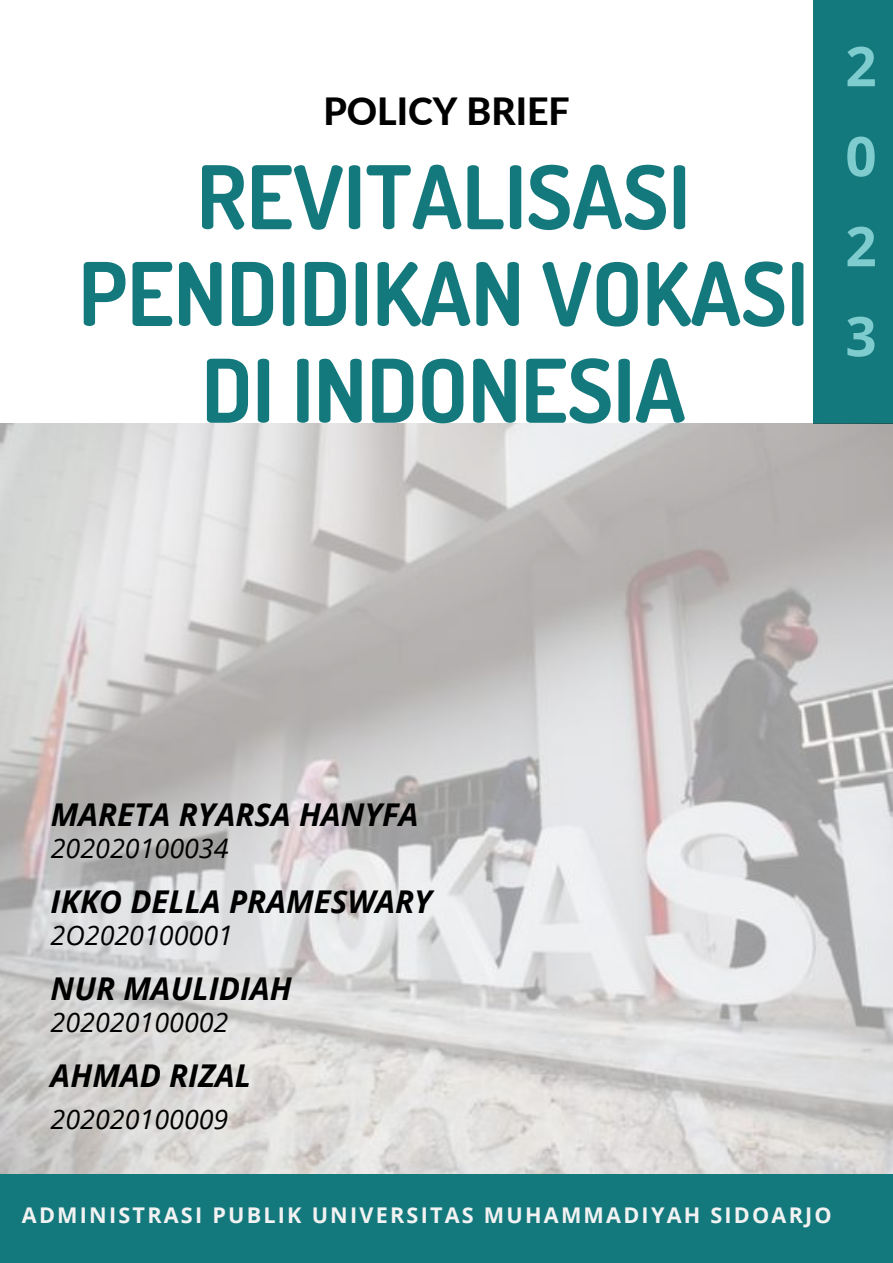
<style>
.page{position:relative;width:893px;height:1263px;background:#fff}
.page>*{position:absolute;margin:0;border:0;box-sizing:border-box;transform-origin:0 0}
.t1{font:700 87.68px/96.8px "Dosis";color:#14797d;text-align:center}
.t2{font:700 54.75px/90px "Open Sans";color:#7fcccf;text-align:justify}
.t3{font:800 37.5px "Lato";color:#000}
.t4{font:italic 700 31.42px "Open Sans";color:#000}
.t5{font:italic 26.92px "Open Sans";color:#000}
.t6{font:700 21.67px "Open Sans";letter-spacing:.105em;color:#f2f2f2}
</style>
<div class="page">
<div style="left:0;top:1174px;width:893px;height:89px;background:#14797d"></div>
<div style="left:813px;top:0;width:80px;height:423px;background:#14797d"></div>
<img style="left:0;top:423px;width:893px;height:751px">
<p class="t3" style="left:323px;top:88px;width:248px">POLICY BRIEF</p>
<h1 class="t1" style="left:78px;top:146px;width:732px">REVITALISASI<br>PENDIDIKAN VOKASI<br>DI INDONESIA</h1>
<h2 class="t2" style="left:845px;top:20px;width:33px">2<br>0<br>2<br>3</h2>
<p class="t4" style="left:51px;top:792px;width:369px">MARETA RYARSA HANYFA</p>
<p class="t5" style="left:51px;top:829px;width:179px">202020100034</p>
<p class="t4" style="left:51px;top:879px;width:383px">IKKO DELLA PRAMESWARY</p>
<p class="t5" style="left:51px;top:916px;width:184px">2O2020100001</p>
<p class="t4" style="left:51px;top:966px;width:243px">NUR MAULIDIAH</p>
<p class="t5" style="left:51px;top:1003px;width:179px">202020100002</p>
<p class="t4" style="left:51px;top:1053px;width:202px">AHMAD RIZAL</p>
<p class="t5" style="left:51px;top:1100px;width:179px">202020100009</p>
<p class="t6" style="left:22px;top:1199px;width:811px">ADMINISTRASI PUBLIK UNIVERSITAS MUHAMMADIYAH SIDOARJO</p>
</div>
